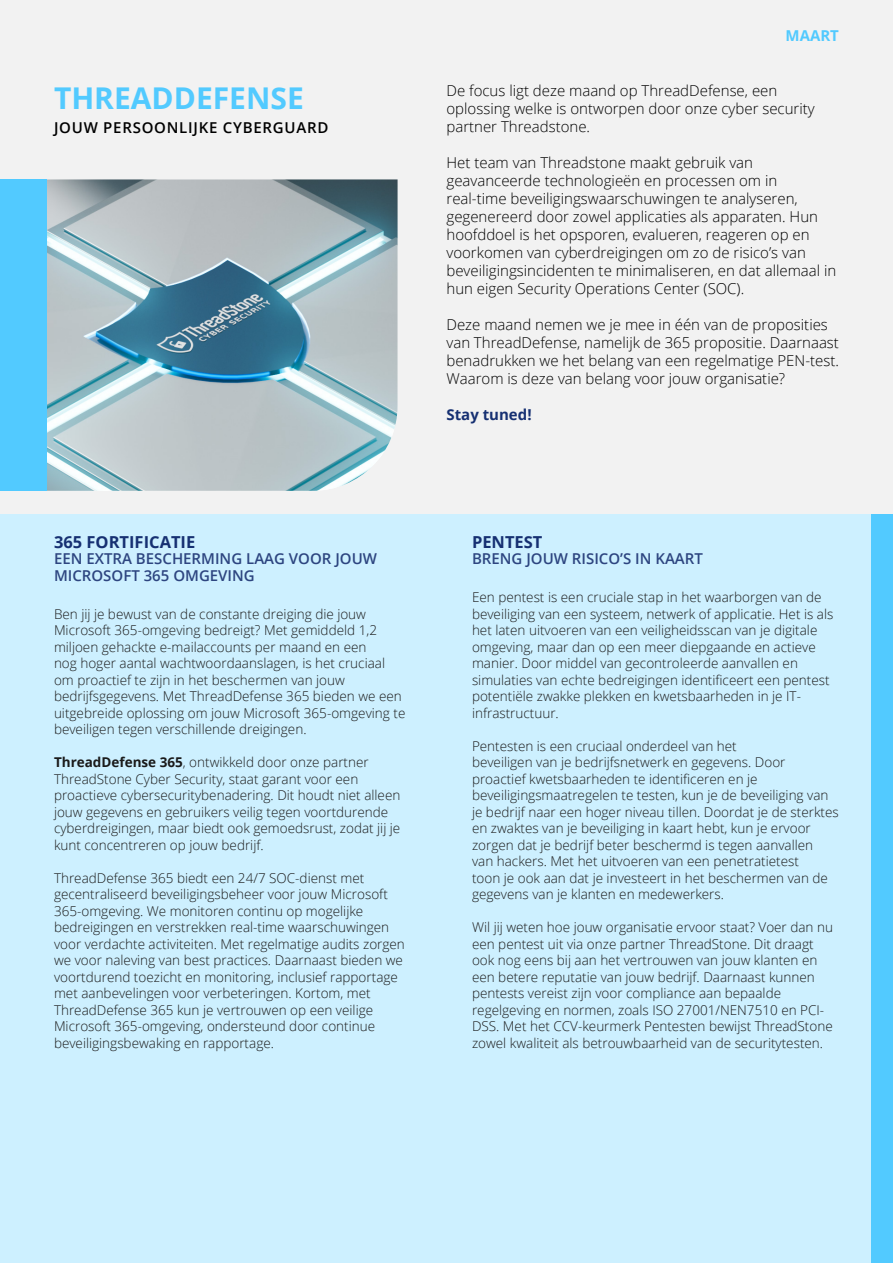
<style>
.page{position:relative;width:893px;height:1263px;background:#f2f2f2}
.page>*{position:absolute;margin:0;border:0;box-sizing:border-box;transform-origin:0 0}
.t1{font:700 30px "Open Sans";color:#52caff}
.t2{font:700 16.5px "Open Sans";color:#163072}
.t3{font:300 15px/18px "Open Sans";color:#000}
.t4{font:600 15px/16.5px "Open Sans";color:#2d4580}
.t5{font:600 15px "Open Sans";letter-spacing:.05em;color:#000}
.t6{font:700 15px "Open Sans";color:#163072}
.t7{font:700 15px "Open Sans";color:#52caff}
.t8{font:300 13.5px/16.5px "Open Sans";color:#1a1a1a}
.s1{font-weight:700}
</style>
<div class="page">
<div style="left:0;top:514px;width:893px;height:749px;background:#cdf0ff"></div>
<img style="left:47px;top:179px;width:351px;height:312px">
<div style="left:0;top:179px;width:47px;height:312px;background:#52caff"></div>
<div style="left:872px;top:514px;width:21px;height:749px;background:#52caff"></div>
<p class="t1" style="left:54px;top:77px;width:251px">THREADDEFENSE</p>
<p class="t5" style="left:54px;top:117px;width:276px">JOUW PERSOONLIJKE CYBERGUARD</p>
<p class="t7" style="left:785px;top:25px;width:55px">MAART</p>
<p class="t3" style="left:446px;top:81px;width:370px">De focus ligt deze maand op ThreadDefense, een oplossing welke is ontworpen door onze cyber security partner Threadstone.</p>
<p class="t3" style="left:446px;top:153px;width:391px">Het team van Threadstone maakt gebruik van geavanceerde technologieën en processen om in real-time beveiligingswaarschuwingen te analyseren, gegenereerd door zowel applicaties als apparaten. Hun hoofddoel is het opsporen, evalueren, reageren op en voorkomen van cyberdreigingen om zo de risico’s van beveiligingsincidenten te minimaliseren, en dat allemaal in hun eigen Security Operations Center (SOC).</p>
<p class="t3" style="left:446px;top:315px;width:394px">Deze maand nemen we je mee in één van de proposities van ThreadDefense, namelijk de 365 propositie. Daarnaast benadrukken we het belang van een regelmatige PEN-test.<br>Waarom is deze van belang voor jouw organisatie?</p>
<p class="t6" style="left:446px;top:404px;width:87px">Stay tuned!</p>
<p class="t2" style="left:54px;top:530px;width:143px">365 FORTIFICATIE</p>
<p class="t4" style="left:54px;top:550px;width:324px">EEN EXTRA BESCHERMING LAAG VOOR JOUW<br>MICROSOFT 365 OMGEVING</p>
<p class="t8" style="left:54px;top:605px;width:353px">Ben jij je bewust van de constante dreiging die jouw Microsoft 365-omgeving bedreigt? Met gemiddeld 1,2 miljoen gehackte e-mailaccounts per maand en een<br>nog hoger aantal wachtwoordaanslagen, is het cruciaal om proactief te zijn in het beschermen van jouw bedrijfsgegevens. Met ThreadDefense 365 bieden we een uitgebreide oplossing om jouw Microsoft 365-omgeving te beveiligen tegen verschillende dreigingen.</p>
<p class="t8" style="left:54px;top:754px;width:348px"><span class="s1">ThreadDefense 365</span>, ontwikkeld door onze partner ThreadStone Cyber Security, staat garant voor een proactieve cybersecuritybenadering. Dit houdt niet alleen jouw gegevens en gebruikers veilig tegen voortdurende cyberdreigingen, maar biedt ook gemoedsrust, zodat jij je kunt concentreren op jouw bedrijf.</p>
<p class="t8" style="left:54px;top:869px;width:352px">ThreadDefense 365 biedt een 24/7 SOC-dienst met gecentraliseerd beveiligingsbeheer voor jouw Microsoft 365-omgeving. We monitoren continu op mogelijke bedreigingen en verstrekken real-time waarschuwingen voor verdachte activiteiten. Met regelmatige audits zorgen we voor naleving van best practices. Daarnaast bieden we voortdurend toezicht en monitoring, inclusief rapportage met aanbevelingen voor verbeteringen. Kortom, met ThreadDefense 365 kun je vertrouwen op een veilige Microsoft 365-omgeving, ondersteund door continue beveiligingsbewaking en rapportage.</p>
<p class="t2" style="left:472px;top:530px;width:72px">PENTEST</p>
<p class="t4" style="left:472px;top:550px;width:232px">BRENG JOUW RISICO’S IN KAART</p>
<p class="t8" style="left:472px;top:589px;width:363px">Een pentest is een cruciale stap in het waarborgen van de beveiliging van een systeem, netwerk of applicatie. Het is als het laten uitvoeren van een veiligheidsscan van je digitale omgeving, maar dan op een meer diepgaande en actieve manier. Door middel van gecontroleerde aanvallen en simulaties van echte bedreigingen identificeert een pentest potentiële zwakke plekken en kwetsbaarheden in je IT&shy;infrastructuur.</p>
<p class="t8" style="left:472px;top:737px;width:368px">Pentesten is een cruciaal onderdeel van het<br>beveiligen van je bedrijfsnetwerk en gegevens. Door proactief kwetsbaarheden te identificeren en je beveiligingsmaatregelen te testen, kun je de beveiliging van je bedrijf naar een hoger niveau tillen. Doordat je de sterktes en zwaktes van je beveiliging in kaart hebt, kun je ervoor zorgen dat je bedrijf beter beschermd is tegen aanvallen<br>van hackers. Met het uitvoeren van een penetratietest<br>toon je ook aan dat je investeert in het beschermen van de gegevens van je klanten en medewerkers.</p>
<p class="t8" style="left:472px;top:919px;width:362px">Wil jij weten hoe jouw organisatie ervoor staat? Voer dan nu een pentest uit via onze partner ThreadStone. Dit draagt ook nog eens bij aan het vertrouwen van jouw klanten en een betere reputatie van jouw bedrijf. Daarnaast kunnen pentests vereist zijn voor compliance aan bepaalde regelgeving en normen, zoals ISO 27001/NEN7510 en PCI-DSS. Met het CCV-keurmerk Pentesten bewijst ThreadStone zowel kwaliteit als betrouwbaarheid van de securitytesten.</p>
</div>
